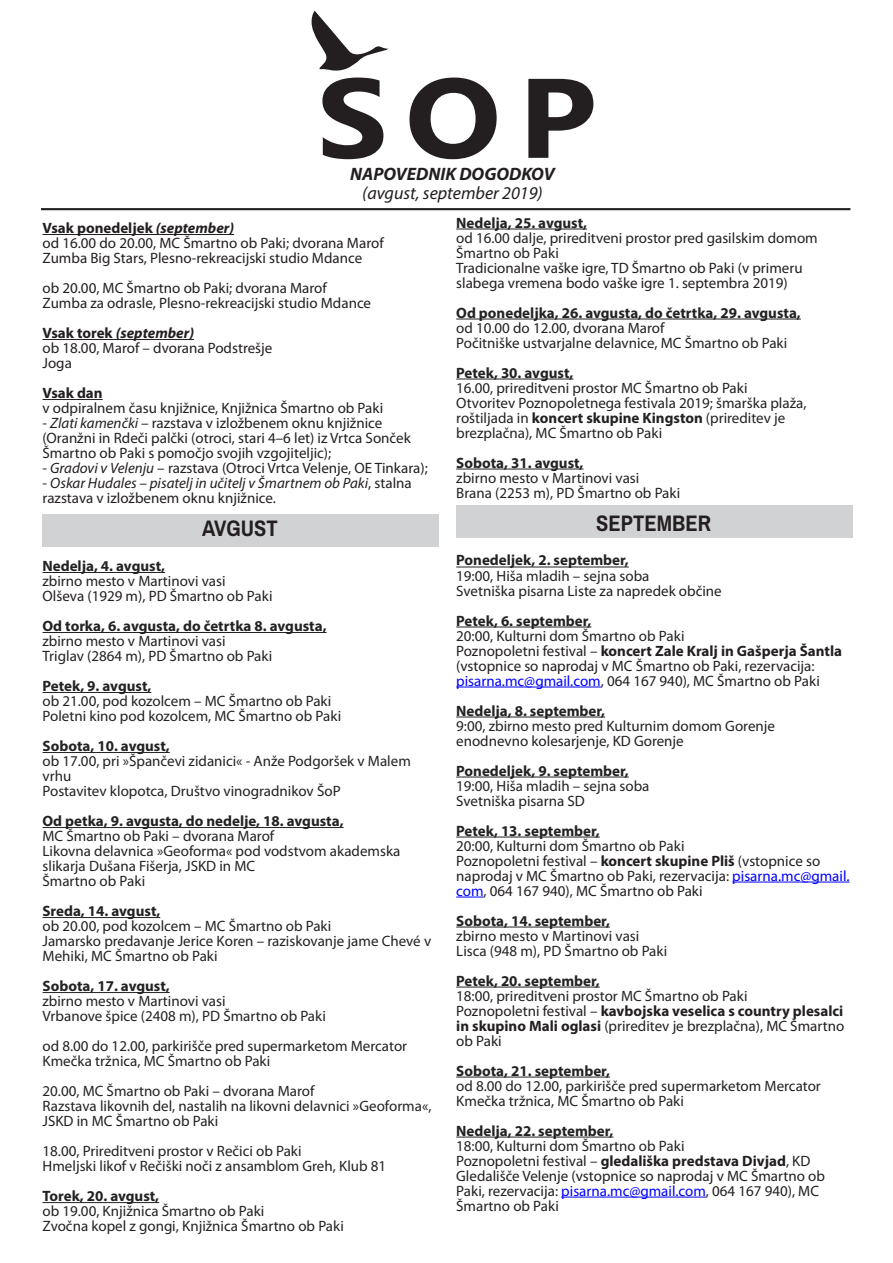
<style>
.page{position:relative;width:893px;height:1263px;background:#fff}
.page>*{position:absolute;margin:0;border:0;box-sizing:border-box;transform-origin:0 0}
.t1{font:700 22.5px "Archivo Narrow";color:#231f20}
.t2{font:italic 18px "Myriad Pro";color:#231f20}
.t3{font:italic 700 18px "Myriad Pro";color:#231f20}
.t4{font:15px/15px "Myriad Pro";color:#222}
.t5{font:15px/15px "Myriad Pro";color:#231f20}
.t6{font:700 15px "Myriad Pro";color:#222}
.t7{font:italic 15px/15px "Myriad Pro";color:#231f20}
.t8{font:700 15px "Myriad Pro";color:#231f20}
.s1{font-weight:700}
.s2{font-weight:700;font-style:italic}
.s3{font-style:italic}
.s4{font-style:normal}
.s5{color:#222}
.s6{color:#00f}
.s7{color:#231f20}
.s8{font-weight:700;color:#231f20}
</style>
<div class="page">
<div style="left:456px;top:506px;width:397px;height:32px;background:#d1d2d4"></div>
<div style="left:43px;top:514px;width:396px;height:32px;background:#d1d2d4"></div>
<hr style="left:43px;top:234px;width:191px;height:1px;background:#231f20">
<hr style="left:43px;top:339px;width:151px;height:1px;background:#231f20">
<hr style="left:43px;top:399px;width:60px;height:1px;background:#231f20">
<hr style="left:43px;top:572px;width:122px;height:1px;background:#222">
<hr style="left:43px;top:632px;width:284px;height:1px;background:#222">
<hr style="left:43px;top:692px;width:108px;height:1px;background:#222">
<hr style="left:43px;top:752px;width:127px;height:1px;background:#222">
<hr style="left:43px;top:827px;width:301px;height:1px;background:#222">
<hr style="left:43px;top:917px;width:117px;height:1px;background:#222">
<hr style="left:43px;top:992px;width:127px;height:1px;background:#222">
<hr style="left:43px;top:1202px;width:116px;height:1px;background:#222">
<hr style="left:456px;top:229px;width:131px;height:1px;background:#222">
<hr style="left:456px;top:319px;width:345px;height:1px;background:#222">
<hr style="left:456px;top:379px;width:117px;height:1px;background:#222">
<hr style="left:456px;top:469px;width:127px;height:1px;background:#222">
<hr style="left:456px;top:567px;width:173px;height:1px;background:#222">
<hr style="left:456px;top:627px;width:135px;height:1px;background:#222">
<hr style="left:456px;top:687px;width:145px;height:1px;background:#00f">
<hr style="left:456px;top:717px;width:149px;height:1px;background:#222">
<hr style="left:456px;top:777px;width:173px;height:1px;background:#222">
<hr style="left:456px;top:837px;width:144px;height:1px;background:#222">
<hr style="left:732px;top:882px;width:117px;height:1px;background:#00f">
<svg style="left:456px;top:897px;width:28px;height:1px"></svg>
<hr style="left:456px;top:927px;width:154px;height:1px;background:#222">
<hr style="left:456px;top:987px;width:144px;height:1px;background:#222">
<hr style="left:456px;top:1077px;width:154px;height:1px;background:#222">
<hr style="left:456px;top:1137px;width:157px;height:1px;background:#222">
<hr style="left:561px;top:1197px;width:145px;height:1px;background:#00f">
<hr style="left:41px;top:208px;width:809px;height:2px;background:#231f20">
<svg style="left:312px;top:11px;width:76px;height:60px"></svg>
<svg style="left:322px;top:78px;width:61px;height:81px"></svg>
<svg style="left:409px;top:78px;width:88px;height:81px"></svg>
<svg style="left:528px;top:79px;width:65px;height:79px"></svg>
<p class="t3" style="left:350px;top:162px;width:206px">NAPOVEDNIK DOGODKOV</p>
<p class="t2" style="left:362px;top:182px;width:182px">(avgust, september 2019)</p>
<p class="t5" style="left:43px;top:220px;width:343px"><span class="s1">Vsak ponedeljek</span> <span class="s2">(september)<br></span>od 16.00 do 20.00, MC Šmartno ob Paki; dvorana Marof<br>Zumba Big Stars, Plesno-rekreacijski studio Mdance</p>
<p class="t5" style="left:43px;top:280px;width:330px">ob 20.00, MC Šmartno ob Paki; dvorana Marof<br>Zumba za odrasle, Plesno-rekreacijski studio Mdance</p>
<p class="t5" style="left:43px;top:325px;width:231px"><span class="s1">Vsak torek</span> <span class="s2">(september)<br></span>ob 18.00, Marof – dvorana Podstrešje<br>Joga</p>
<p class="t8" style="left:43px;top:383px;width:62px">Vsak dan</p>
<p class="t5" style="left:43px;top:400px;width:342px">v odpiralnem času knjižnice, Knjižnica Šmartno ob Paki</p>
<p class="t5" style="left:43px;top:415px;width:370px">- <span class="s3">Zlati kamenčki –</span> razstava v izložbenem oknu knjižnice (Oranžni in Rdeči palčki (otroci, stari 4–6 let) iz Vrtca Sonček<br>Šmartno ob Paki s pomočjo svojih vzgojiteljic);</p>
<p class="t5" style="left:43px;top:460px;width:387px">- <span class="s3">Gradovi v Velenju</span> – razstava (Otroci Vrtca Velenje, OE Tinkara);</p>
<p class="t7" style="left:43px;top:475px;width:371px"><span class="s4">-</span> Oskar Hudales – pisatelj in učitelj v Šmartnem ob Paki<span class="s4">, stalna razstava v izložbenem oknu knjižnice.</span></p>
<h1 class="t1" style="left:202px;top:515px;width:77px">AVGUST</h1>
<p class="t6" style="left:43px;top:556px;width:124px">Nedelja, 4. avgust,</p>
<p class="t4" style="left:43px;top:573px;width:185px">zbirno mesto v Martinovi vasi</p>
<p class="t5" style="left:43px;top:588px;width:231px">Olševa (1929 m), PD Šmartno ob Paki</p>
<p class="t6" style="left:43px;top:616px;width:286px">Od torka, 6. avgusta, do četrtka 8. avgusta,</p>
<p class="t4" style="left:43px;top:633px;width:231px">zbirno mesto v Martinovi vasi<br>Triglav (2864 m), PD Šmartno ob Paki</p>
<p class="t6" style="left:43px;top:676px;width:110px">Petek, 9. avgust,</p>
<p class="t4" style="left:43px;top:693px;width:300px">ob 21.00, pod kozolcem – MC Šmartno ob Paki<br>Poletni kino pod kozolcem, MC Šmartno ob Paki</p>
<p class="t6" style="left:43px;top:736px;width:129px">Sobota, 10. avgust,</p>
<p class="t4" style="left:43px;top:753px;width:370px">ob 17.00, pri »Špančevi zidanici« - Anže Podgoršek v Malem vrhu<br>Postavitev klopotca, Društvo vinogradnikov ŠoP</p>
<p class="t6" style="left:43px;top:811px;width:303px">Od petka, 9. avgusta, do nedelje, 18. avgusta,</p>
<p class="t4" style="left:43px;top:828px;width:359px">MC Šmartno ob Paki – dvorana Marof<br>Likovna delavnica »Geoforma« pod vodstvom akademska slikarja Dušana Fišerja, JSKD in MC<br>Šmartno ob Paki</p>
<p class="t6" style="left:43px;top:901px;width:119px">Sreda, 14. avgust,</p>
<p class="t4" style="left:43px;top:918px;width:390px">ob 20.00, pod kozolcem – MC Šmartno ob Paki<br>Jamarsko predavanje Jerice Koren – raziskovanje jame Chevé v<br>Mehiki, MC Šmartno ob Paki</p>
<p class="t6" style="left:43px;top:976px;width:129px">Sobota, 17. avgust,</p>
<p class="t4" style="left:43px;top:993px;width:285px">zbirno mesto v Martinovi vasi<br>Vrbanove špice (2408 m), PD Šmartno ob Paki</p>
<p class="t4" style="left:43px;top:1038px;width:366px">od 8.00 do 12.00, parkirišče pred supermarketom Mercator<br>Kmečka tržnica, MC Šmartno ob Paki</p>
<p class="t4" style="left:43px;top:1083px;width:390px">20.00, MC Šmartno ob Paki – dvorana Marof<br>Razstava likovnih del, nastalih na likovni delavnici »Geoforma«,<br>JSKD in MC Šmartno ob Paki</p>
<p class="t4" style="left:43px;top:1143px;width:345px">18.00, Prireditveni prostor v Rečici ob Paki<br>Hmeljski likof v Rečiški noči z ansamblom Greh, Klub 81</p>
<p class="t6" style="left:43px;top:1186px;width:118px">Torek, 20. avgust,</p>
<p class="t4" style="left:43px;top:1203px;width:303px">ob 19.00, Knjižnica Šmartno ob Paki<br>Zvočna kopel z gongi, Knjižnica Šmartno ob Paki</p>
<p class="t6" style="left:456px;top:213px;width:132px">Nedelja, 25. avgust,</p>
<p class="t4" style="left:456px;top:230px;width:363px">od 16.00 dalje, prireditveni prostor pred gasilskim domom<br>Šmartno ob Paki</p>
<p class="t5" style="left:456px;top:260px;width:348px">Tradicionalne vaške igre, TD Šmartno ob Paki (v primeru slabega vremena bodo vaške igre 1. septembra 2019)</p>
<p class="t6" style="left:456px;top:303px;width:346px">Od ponedeljka, 26. avgusta, do četrtka, 29. avgusta,</p>
<p class="t4" style="left:456px;top:320px;width:333px">od 10.00 do 12.00, dvorana Marof<br>Počitniške ustvarjalne delavnice, MC Šmartno ob Paki</p>
<p class="t6" style="left:456px;top:363px;width:119px">Petek, 30. avgust,</p>
<p class="t4" style="left:456px;top:380px;width:352px">16.00, prireditveni prostor MC Šmartno ob Paki Otvoritev Poznopoletnega festivala 2019; šmarška plaža, roštiljada in <span class="s1">koncert skupine Kingston</span> (prireditev je brezplačna), MC Šmartno ob Paki</p>
<p class="t6" style="left:456px;top:453px;width:129px">Sobota, 31. avgust,</p>
<p class="t4" style="left:456px;top:470px;width:226px">zbirno mesto v Martinovi vasi<br>Brana (2253 m), PD Šmartno ob Paki</p>
<h1 class="t1" style="left:596px;top:509px;width:116px">SEPTEMBER</h1>
<p class="t6" style="left:456px;top:551px;width:174px">Ponedeljek, 2. september,</p>
<p class="t4" style="left:456px;top:568px;width:195px">19:00, Hiša mladih – sejna soba</p>
<p class="t5" style="left:456px;top:583px;width:267px">Svetniška pisarna Liste za napredek občine</p>
<p class="t6" style="left:456px;top:611px;width:137px">Petek, 6. september,</p>
<p class="t5" style="left:456px;top:628px;width:387px"><span class="s5">20:00, Kulturni dom Šmartno ob Paki<br></span>Poznopoletni festival – <span class="s1">koncert Zale Kralj in Gašperja Šantla </span>(vstopnice so naprodaj v MC Šmartno ob Paki, rezervacija: <span class="s6">pisarna.mc@gmail.com</span>, 064 167 940), MC Šmartno ob Paki</p>
<p class="t6" style="left:456px;top:701px;width:150px">Nedelja, 8. september,</p>
<p class="t4" style="left:456px;top:718px;width:320px">9:00, zbirno mesto pred Kulturnim domom Gorenje</p>
<p class="t5" style="left:456px;top:733px;width:229px">enodnevno kolesarjenje, KD Gorenje</p>
<p class="t6" style="left:456px;top:761px;width:174px">Ponedeljek, 9. september,</p>
<p class="t4" style="left:456px;top:778px;width:195px">19:00, Hiša mladih – sejna soba</p>
<p class="t5" style="left:456px;top:793px;width:130px">Svetniška pisarna SD</p>
<p class="t6" style="left:456px;top:821px;width:145px">Petek, 13. september,</p>
<p class="t5" style="left:456px;top:838px;width:395px"><span class="s5">20:00, Kulturni dom Šmartno ob Paki<br></span>Poznopoletni festival – <span class="s1">koncert skupine Pliš</span> (vstopnice so naprodaj v MC Šmartno ob Paki, rezervacija: <span class="s6">pisarna.mc@gmail. com</span>, 064 167 940), MC Šmartno ob Paki</p>
<p class="t6" style="left:456px;top:911px;width:155px">Sobota, 14. september,</p>
<p class="t4" style="left:456px;top:928px;width:213px">zbirno mesto v Martinovi vasi<br>Lisca (948 m), PD Šmartno ob Paki</p>
<p class="t6" style="left:456px;top:971px;width:145px">Petek, 20. september,</p>
<p class="t4" style="left:456px;top:988px;width:389px">18:00, prireditveni prostor MC Šmartno ob Paki<br><span class="s7">Poznopoletni festival –</span> <span class="s8">kavbojska veselica s country plesalci in skupino Mali oglasi</span> (prireditev je brezplačna)<span class="s7">, MC Šmartno ob Paki</span></p>
<p class="t6" style="left:456px;top:1061px;width:155px">Sobota, 21. september,</p>
<p class="t4" style="left:456px;top:1078px;width:366px">od 8.00 do 12.00, parkirišče pred supermarketom Mercator<br>Kmečka tržnica, MC Šmartno ob Paki</p>
<p class="t6" style="left:456px;top:1121px;width:159px">Nedelja, 22. september,</p>
<p class="t5" style="left:456px;top:1138px;width:370px"><span class="s5">18:00, Kulturni dom Šmartno ob Paki<br></span>Poznopoletni festival – <span class="s1">gledališka predstava Divjad</span>, KD Gledališče Velenje (vstopnice so naprodaj v MC Šmartno ob Paki, rezervacija: <span class="s6">pisarna.mc@gmail.com</span>, 064 167 940), MC Šmartno ob Paki</p>
</div>
